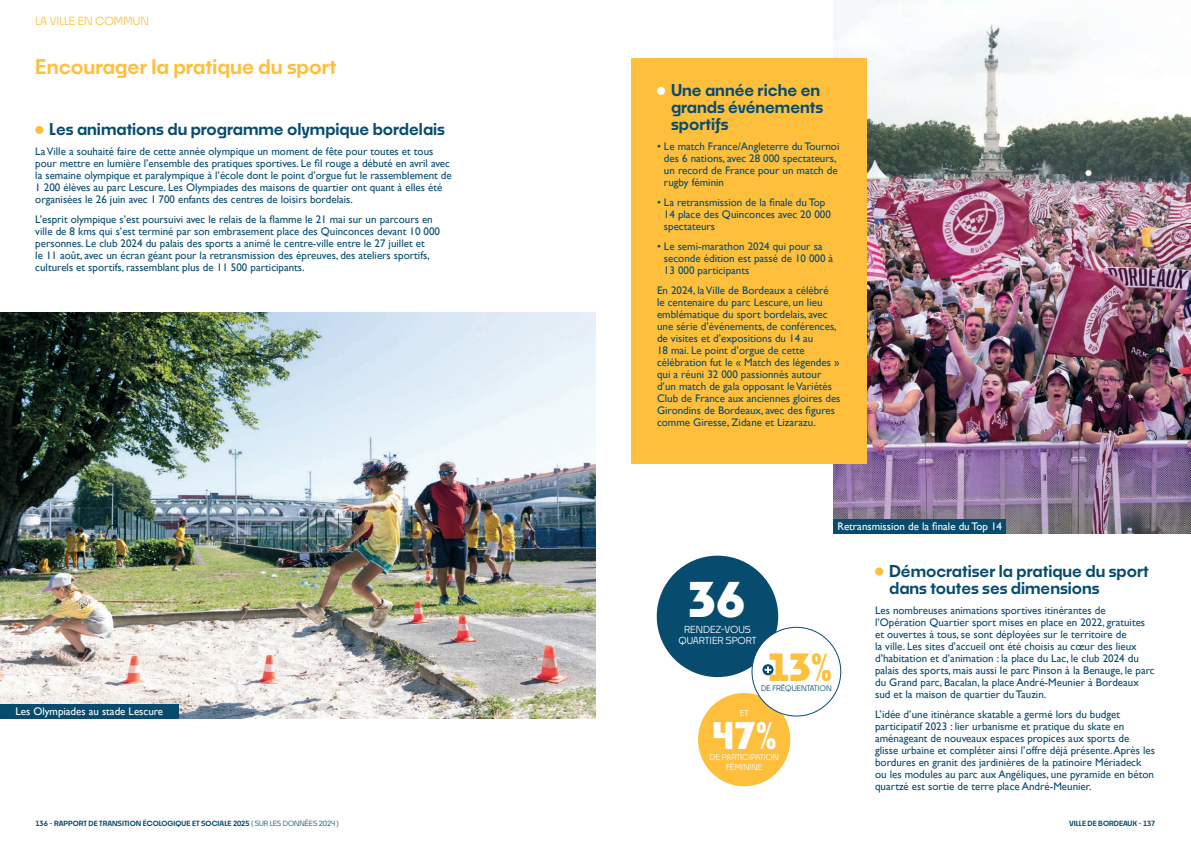
<style>
.page{position:relative;width:1191px;height:842px;background:#fff}
.page>*{position:absolute;margin:0;border:0;box-sizing:border-box;transform-origin:0 0}
.t1{font:700 46.8px "Noka";color:#fff}
.t2{font:700 36.7px "Noka";color:#febf3d}
.t3{font:700 35.9px "Noka";color:#fff}
.t4{font:600 19.7px "Noka";color:#febf3d}
.t5{font:600 16px/17px "Noka";color:#074c6f}
.t6{font:11px/12px "Gill Sans";color:#074c6f}
.t7{font:11px "Gill Sans";color:#fff}
.t8{font:500 11px "Noka";color:#febf3d}
.t9{font:500 9.5px/11.7px "Noka";color:#fff;text-align:center}
.t10{font:500 7.9px/9.9px "Noka";color:#fff;text-align:center}
.t11{font:500 7.5px "Noka";color:#074c6f}
.t12{font:600 7px "Noka";color:#074c6f}
.s1{font-weight:500}
</style>
<div class="page">
<div style="left:35px;top:126px;width:8px;height:8px;background:#febf3d;border-radius:50%"></div>
<img style="left:0;top:313px;width:595px;height:406px">
<img style="left:833px;top:0;width:358px;height:534px">
<div style="left:875px;top:567px;width:8px;height:9px;background:#febf3d;border-radius:50%"></div>
<div style="left:833px;top:519px;width:172px;height:15px;background:#074c6f"></div>
<div style="left:698px;top:693px;width:92px;height:93px;background:#febf3d;border-radius:50%"></div>
<div style="left:657px;top:556px;width:121px;height:121px;background:#074c6f;border-radius:50%"></div>
<div style="left:631px;top:58px;width:235px;height:406px;background:#febf3d"></div>
<div style="left:657px;top:87px;width:8px;height:8px;background:#fff;border-radius:50%"></div>
<div style="left:0;top:704px;width:179px;height:15px;background:#074c6f"></div>
<div style="left:752px;top:627px;width:88px;height:89px;background:#fff;border-radius:50%"></div>
<svg style="left:762px;top:664px;width:11px;height:11px"></svg>
<svg style="left:764px;top:666px;width:7px;height:7px"></svg>
<p class="t8" style="left:36px;top:14px;width:115px">LA VILLE EN COMMUN</p>
<h3 class="t4" style="left:35px;top:54px;width:303px">Encourager la pratique du sport</h3>
<h3 class="t5" style="left:49px;top:121px;width:397px">Les animations du programme olympique bordelais</h3>
<p class="t6" style="left:35px;top:146px;width:418px">La Ville a souhaité faire de cette année olympique un moment de fête pour toutes et tous pour mettre en lumière l’ensemble des pratiques sportives. Le fil rouge a débuté en avril avec la semaine olympique et paralympique à l’école dont le point d’orgue fut le rassemblement de 1 200 élèves au parc Lescure. Les Olympiades des maisons de quartier ont quant à elles été organisées le 26 juin avec 1 700 enfants des centres de loisirs bordelais.</p>
<p class="t6" style="left:35px;top:214px;width:406px">L’esprit olympique s’est poursuivi avec le relais de la flamme le 21 mai sur un parcours en ville de 8 kms qui s’est terminé par son embrasement place des Quinconces devant 10 000 personnes. Le club 2024 du palais des sports a animé le centre-ville entre le 27 juillet et<br>le 11 août, avec un écran géant pour la retransmission des épreuves, des ateliers sportifs, culturels et sportifs, rassemblant plus de 11 500 participants.</p>
<p class="t7" style="left:15px;top:705px;width:149px">Les Olympiades au stade Lescure</p>
<h3 class="t5" style="left:671px;top:82px;width:154px">Une année riche en grands événements sportifs</h3>
<p class="t6" style="left:664px;top:141px;width:177px;text-indent:-7px">• Le match France/Angleterre du Tournoi des 6 nations, avec 28 000 spectateurs, un record de France pour un match de rugby féminin</p>
<p class="t6" style="left:664px;top:197px;width:168px;text-indent:-7px">• La retransmission de la finale du Top<br>14 place des Quinconces avec 20 000 spectateurs</p>
<p class="t6" style="left:664px;top:241px;width:171px;text-indent:-7px">• Le semi-marathon 2024 qui pour sa seconde édition est passé de 10 000 à<br>13 000 participants</p>
<p class="t6" style="left:657px;top:285px;width:185px">En 2024, la Ville de Bordeaux a célébré<br>le centenaire du parc Lescure, un lieu emblématique du sport bordelais, avec une série d’événements, de conférences, de visites et d’expositions du 14 au<br>18 mai. Le point d’orgue de cette célébration fut le « Match des légendes » qui a réuni 32 000 passionnés autour d’un match de gala opposant le Variétés Club de France aux anciennes gloires des Girondins de Bordeaux, avec des figures comme Giresse, Zidane et Lizarazu.</p>
<p class="t7" style="left:837px;top:520px;width:166px">Retransmission de la finale du Top 14</p>
<h1 class="t1" style="left:688px;top:570px;width:59px">36</h1>
<p class="t9" style="left:678px;top:623px;width:80px">RENDEZ-VOUS<br>QUARTIER SPORT</p>
<h2 class="t2" style="left:767px;top:643px;width:65px">13%</h2>
<p class="t11" style="left:761px;top:684px;width:72px">DE FRÉQUENTATION</p>
<p class="t10" style="left:740px;top:708px;width:10px">ET</p>
<h3 class="t3" style="left:712px;top:713px;width:66px">47%</h3>
<p class="t10" style="left:709px;top:752px;width:71px">DE PARTICIPATION<br>FÉMININE</p>
<h3 class="t5" style="left:889px;top:562px;width:261px">Démocratiser la pratique du sport dans toutes ses dimensions</h3>
<p class="t6" style="left:875px;top:604px;width:281px">Les nombreuses animations sportives itinérantes de l’Opération Quartier sport mises en place en 2022, gratuites et ouvertes à tous, se sont déployées sur le territoire de<br>la ville. Les sites d’accueil ont été choisis au cœur des lieux d’habitation et d’animation : la place du Lac, le club 2024 du palais des sports, mais aussi le parc Pinson à la Benauge, le parc du Grand parc, Bacalan, la place André-Meunier à Bordeaux sud et la maison de quartier du Tauzin.</p>
<p class="t6" style="left:875px;top:708px;width:281px">L’idée d’une itinérance skatable a germé lors du budget participatif 2023 : lier urbanisme et pratique du skate en aménageant de nouveaux espaces propices aux sports de glisse urbaine et compléter ainsi l’offre déjà présente. Après les bordures en granit des jardinières de la patinoire Mériadeck ou les modules au parc aux Angéliques, une pyramide en béton quartzé est sortie de terre place André-Meunier.</p>
<p class="t12" style="left:36px;top:819px;width:305px">136 - RAPPORT DE TRANSITION ÉCOLOGIQUE ET SOCIALE 2025 <span class="s1">( SUR LES DONNÉES 2024 )</span></p>
<p class="t12" style="left:1069px;top:819px;width:88px">VILLE DE BORDEAUX - 137</p>
</div>
